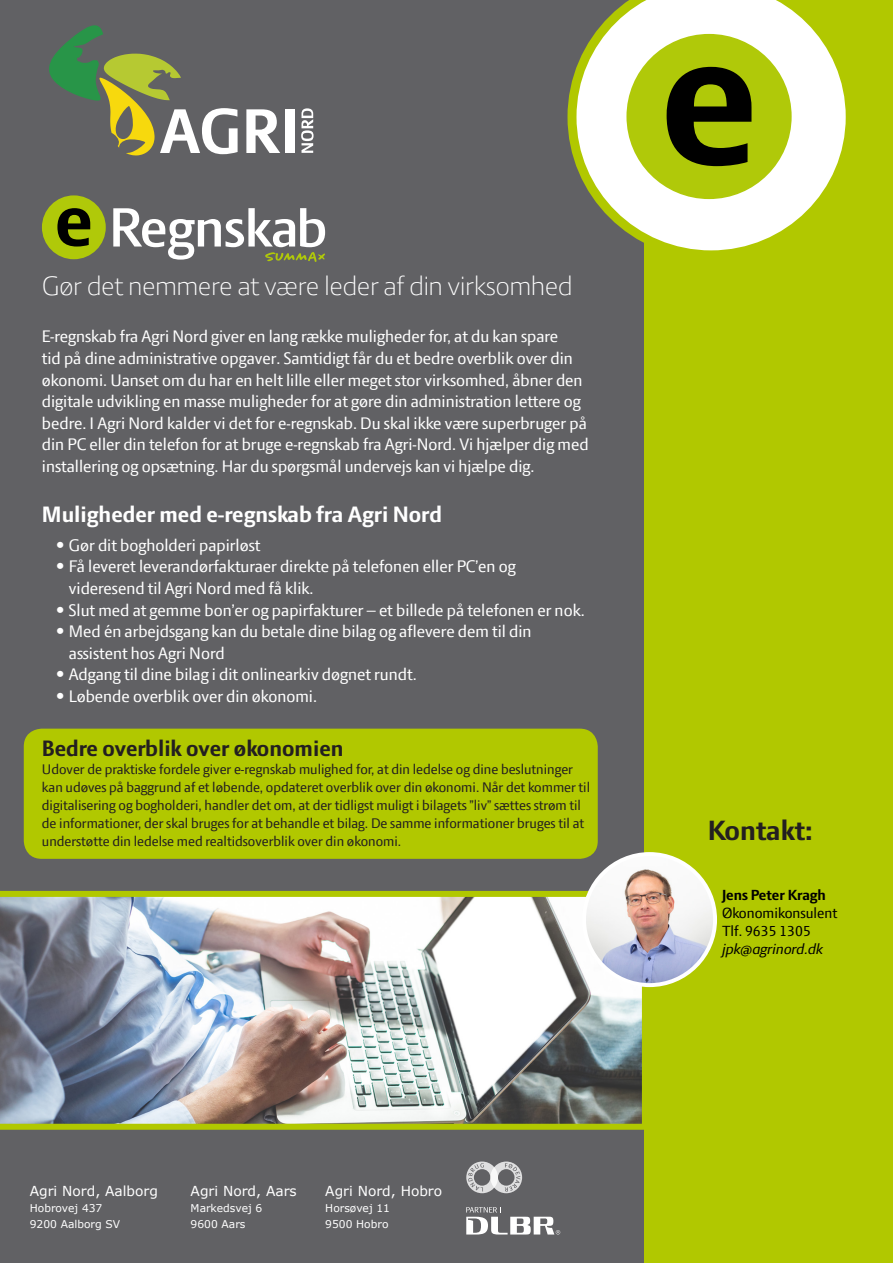
<style>
.page{position:relative;width:893px;height:1263px;background:#616164}
.page>*{position:absolute;margin:0;border:0;box-sizing:border-box;transform-origin:0 0}
.t1{font:700 30px "LF Press Sans";color:#231f20}
.t2{font:300 28.5px "LF Press Sans";color:#fff}
.t3{font:700 24px "LF Press Sans";color:#fff}
.broedtekst{font:700 24px "LF Press Sans";color:#231f20}
.t4{font:18px/21.6px "LF Press Sans";color:#fff}
.broedtekst-2{font:15.75px "LF Press Sans";color:#000}
.broedtekst-3{font:italic 15.75px "LF Press Sans";color:#000}
.broedtekst-4{font:700 15.75px "LF Press Sans";color:#000}
.broedtekst-5{font:15px/18px "LF Press Sans";color:#231f20}
.t5{font:13.8px "Verdana";color:#fff}
.t6{font:10.65px "Verdana";color:#fff}
</style>
<div class="page">
<div style="left:24px;top:729px;width:574px;height:130px;background:#b1c800;border-radius:18px"></div>
<img style="left:0;top:891px;width:645px;height:239px">
<div style="left:645px;top:0;width:248px;height:1263px;background:#b1c800"></div>
<svg style="left:466px;top:1207px;width:94px;height:27px"></svg>
<svg style="left:466px;top:1161px;width:56px;height:32px"></svg>
<svg style="left:49px;top:25px;width:189px;height:130px"></svg>
<svg style="left:246px;top:109px;width:34px;height:44px"></svg>
<div style="left:285px;top:109px;width:9px;height:44px;background:#fff"></div>
<svg style="left:301px;top:108px;width:13px;height:45px"></svg>
<svg style="left:567px;top:0;width:279px;height:259px"></svg>
<div style="left:42px;top:195px;width:64px;height:64px;background:#b0c909;border-radius:50%"></div>
<svg style="left:57px;top:208px;width:33px;height:38px"></svg>
<svg style="left:113px;top:208px;width:212px;height:54px"></svg>
<div style="left:626px;top:34px;width:166px;height:165px;background:#b0c909;border-radius:50%"></div>
<svg style="left:667px;top:67px;width:84px;height:99px"></svg>
<img style="left:584px;top:854px;width:131px;height:131px;border-radius:66px">
<div style="left:582px;top:852px;width:135px;height:135px;border:4px solid #fff;border-radius:50%"></div>
<p class="t2" style="left:42px;top:270px;width:532px">Gør det nemmere at være leder af din virksomhed</p>
<p class="t4" style="left:42px;top:325px;width:548px">E-regnskab fra Agri Nord giver en lang række muligheder for, at du kan spare<br>tid på dine administrative opgaver. Samtidigt får du et bedre overblik over din økonomi. Uanset om du har en helt lille eller meget stor virksomhed, åbner den digitale udvikling en masse muligheder for at gøre din administration lettere og bedre. I Agri Nord kalder vi det for e-regnskab. Du skal ikke være superbruger på din PC eller din telefon for at bruge e-regnskab fra Agri-Nord. Vi hjælper dig med installering og opsætning. Har du spørgsmål undervejs kan vi hjælpe dig.</p>
<p class="t3" style="left:42px;top:501px;width:402px">Muligheder med e-regnskab fra Agri Nord</p>
<p class="t4" style="left:56px;top:534px;width:206px">• Gør dit bogholderi papirløst</p>
<p class="t4" style="left:69px;top:555px;width:448px;text-indent:-13px">• Få leveret leverandørfakturaer direkte på telefonen eller PC’en og videresend til Agri Nord med få klik.</p>
<p class="t4" style="left:56px;top:599px;width:530px">• Slut med at gemme bon’er og papirfakturer – et billede på telefonen er nok.</p>
<p class="t4" style="left:69px;top:620px;width:464px;text-indent:-13px">• Med én arbejdsgang kan du betale dine bilag og aflevere dem til din assistent hos Agri Nord</p>
<p class="t4" style="left:56px;top:663px;width:362px">• Adgang til dine bilag i dit onlinearkiv døgnet rundt.</p>
<p class="t4" style="left:56px;top:685px;width:262px">• Løbende overblik over din økonomi.</p>
<p class="broedtekst" style="left:42px;top:735px;width:303px">Bedre overblik over økonomien</p>
<p class="broedtekst-5" style="left:42px;top:760px;width:550px">Udover de praktiske fordele giver e-regnskab mulighed for, at din ledelse og dine beslutninger kan udøves på baggrund af et løbende, opdateret overblik over din økonomi. Når det kommer til digitalisering og bogholderi, handler det om, at der tidligst muligt i bilagets ”liv” sættes strøm til de informationer, der skal bruges for at behandle et bilag. De samme informationer bruges til at understøtte din ledelse med realtidsoverblik over din økonomi.</p>
<p class="t5" style="left:30px;top:1181px;width:130px">Agri Nord, Aalborg</p>
<p class="t6" style="left:30px;top:1200px;width:74px">Hobrovej 437</p>
<p class="t6" style="left:30px;top:1216px;width:92px">9200 Aalborg SV</p>
<p class="t5" style="left:191px;top:1181px;width:108px">Agri Nord, Aars</p>
<p class="t6" style="left:191px;top:1200px;width:73px">Markedsvej 6</p>
<p class="t6" style="left:191px;top:1216px;width:56px">9600 Aars</p>
<p class="t5" style="left:325px;top:1181px;width:118px">Agri Nord, Hobro</p>
<p class="t6" style="left:325px;top:1200px;width:66px">Horsøvej 11</p>
<p class="t6" style="left:325px;top:1216px;width:65px">9500 Hobro</p>
<p class="t1" style="left:708px;top:813px;width:106px">Kontakt:</p>
<p class="broedtekst-4" style="left:722px;top:886px;width:105px">Jens Peter Kragh</p>
<p class="broedtekst-2" style="left:722px;top:904px;width:117px">Økonomikonsulent</p>
<p class="broedtekst-2" style="left:722px;top:922px;width:90px">Tlf. 9635 1305</p>
<p class="broedtekst-3" style="left:722px;top:940px;width:102px">jpk@agrinord.dk</p>
</div>
